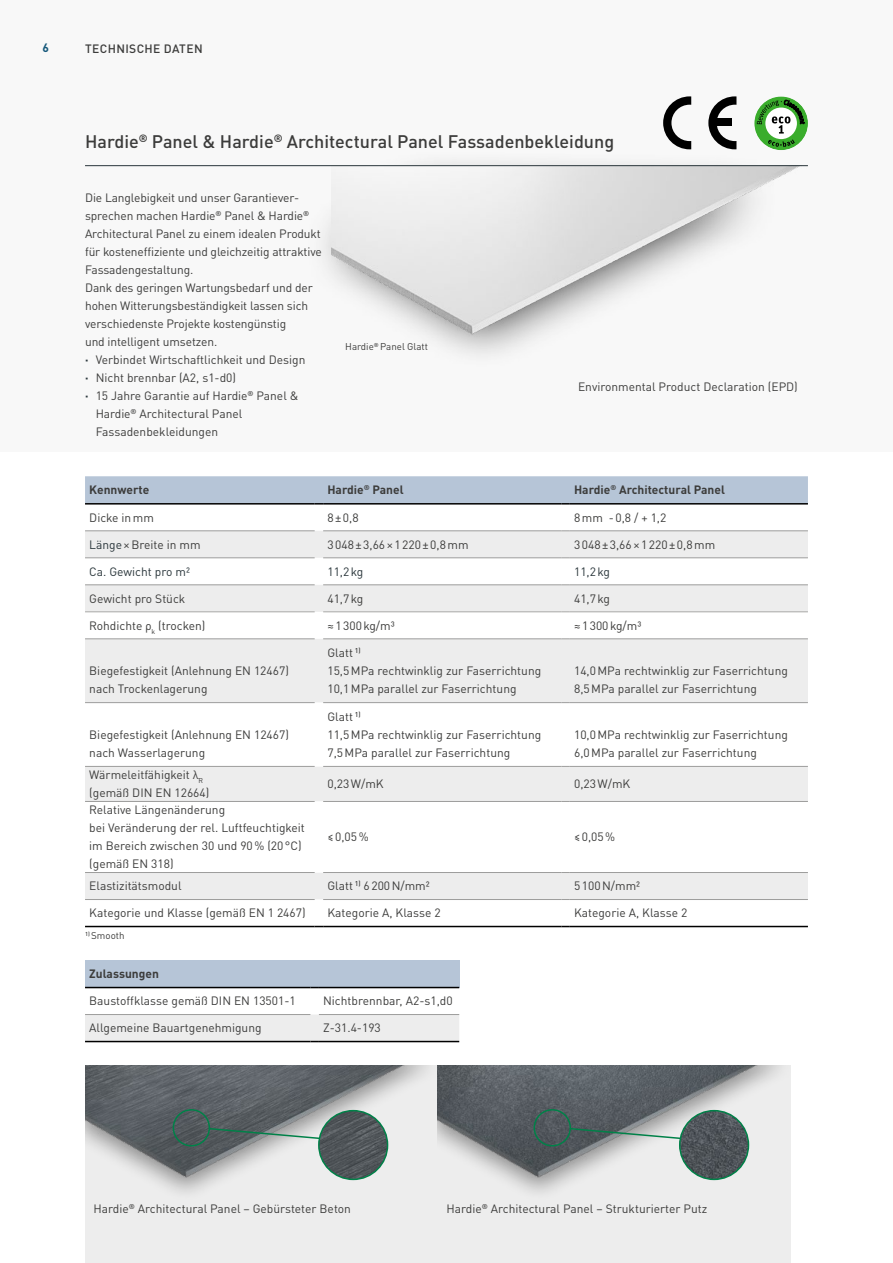
<style>
.page{position:relative;width:893px;height:1263px;background:#fff}
.page>*{position:absolute;margin:0;border:0;box-sizing:border-box;transform-origin:0 0}
.t1{font:500 18px "DIN Pro";color:#3c3c3b}
.t2{font:12px/18px "DIN Pro";color:#3c3c3b}
.t3{font:700 12px "DIN Pro";color:#3c3c3b}
.t4{font:12px "DIN Pro";color:#2a363b}
.t5{font:500 12px "DIN Pro";letter-spacing:.03em;color:#3c3c3b}
.t6{font:700 12px "DIN Pro";color:#16597b}
.t7{font:9.75px "DIN Pro";color:#3c3c3b}
.s1{font-weight:700;color:#2a363b}
.s2{color:#2a363b}
</style>
<div class="page">
<div style="left:0;top:0;width:893px;height:452px;background:#f8f8f8"></div>
<img style="left:332px;top:166px;width:476px;height:188px">
<svg style="left:85px;top:531px;width:723px;height:171px;fill:#ededed"></svg>
<svg style="left:85px;top:703px;width:723px;height:223px"></svg>
<svg style="left:85px;top:476px;width:723px;height:29px;background:#b1bfd0"></svg>
<hr style="left:570px;top:503px;width:238px;height:2px;background:#000">
<hr style="left:85px;top:530px;width:230px;height:1px;background:#9d9d9c">
<hr style="left:85px;top:557px;width:230px;height:1px;background:#9d9d9c">
<hr style="left:323px;top:530px;width:238px;height:1px;background:#9d9d9c">
<hr style="left:570px;top:530px;width:238px;height:1px;background:#9d9d9c">
<hr style="left:323px;top:557px;width:238px;height:1px;background:#9d9d9c">
<hr style="left:570px;top:557px;width:238px;height:1px;background:#9d9d9c">
<hr style="left:85px;top:638px;width:230px;height:1px;background:#9d9d9c">
<hr style="left:323px;top:638px;width:238px;height:1px;background:#9d9d9c">
<hr style="left:570px;top:638px;width:238px;height:1px;background:#9d9d9c">
<hr style="left:85px;top:702px;width:230px;height:1px;background:#9d9d9c">
<hr style="left:323px;top:702px;width:238px;height:1px;background:#9d9d9c">
<hr style="left:570px;top:702px;width:238px;height:1px;background:#9d9d9c">
<hr style="left:85px;top:766px;width:230px;height:1px;background:#9d9d9c">
<hr style="left:323px;top:766px;width:238px;height:1px;background:#9d9d9c">
<hr style="left:570px;top:766px;width:238px;height:1px;background:#9d9d9c">
<hr style="left:85px;top:801px;width:230px;height:1px;background:#9d9d9c">
<hr style="left:323px;top:801px;width:238px;height:1px;background:#9d9d9c">
<hr style="left:570px;top:801px;width:238px;height:1px;background:#9d9d9c">
<hr style="left:85px;top:872px;width:230px;height:1px;background:#9d9d9c">
<hr style="left:323px;top:872px;width:238px;height:1px;background:#9d9d9c">
<hr style="left:570px;top:872px;width:238px;height:1px;background:#9d9d9c">
<hr style="left:85px;top:899px;width:230px;height:1px;background:#9d9d9c">
<hr style="left:323px;top:899px;width:238px;height:1px;background:#9d9d9c">
<hr style="left:570px;top:899px;width:238px;height:1px;background:#9d9d9c">
<hr style="left:85px;top:926px;width:230px;height:1px;background:#000">
<hr style="left:323px;top:926px;width:238px;height:1px;background:#000">
<hr style="left:570px;top:926px;width:238px;height:1px;background:#000">
<svg style="left:85px;top:584px;width:723px;height:28px;background:#e9e9e9"></svg>
<hr style="left:570px;top:611px;width:238px;height:1px;background:#a8a8a7">
<div style="left:85px;top:960px;width:374px;height:27px;background:#b6c5d7"></div>
<svg style="left:85px;top:987px;width:374px;height:55px"></svg>
<hr style="left:319px;top:987px;width:140px;height:1px;background:#000">
<hr style="left:85px;top:1014px;width:225px;height:1px;background:#9d9d9c">
<hr style="left:319px;top:1014px;width:140px;height:1px;background:#9d9d9c">
<hr style="left:85px;top:165px;width:723px;height:1px;background:#2a363b">
<svg style="left:708px;top:96px;width:28px;height:53px"></svg>
<svg style="left:663px;top:96px;width:28px;height:53px"></svg>
<svg style="left:754px;top:97px;width:54px;height:53px"></svg>
<div style="left:85px;top:1065px;width:353px;height:198px;background:#ededed"></div>
<img style="left:85px;top:1065px;width:353px;height:128px">
<svg style="left:208px;top:1127px;width:116px;height:17px;background:#85938f"></svg>
<div style="left:173px;top:1109px;width:37px;height:37px;border:2px solid #008148;border-radius:50%"></div>
<img style="left:319px;top:1111px;width:69px;height:68px;border-radius:34px">
<div style="left:318px;top:1110px;width:70px;height:70px;border:2px solid #008148;border-radius:50%"></div>
<div style="left:438px;top:1065px;width:353px;height:198px;background:#ededed"></div>
<div style="left:438px;top:1065px;width:353px;height:137px;background:#000;opacity:.4"></div>
<svg style="left:569px;top:1127px;width:116px;height:17px"></svg>
<div style="left:534px;top:1109px;width:37px;height:37px;border:2px solid #008148;border-radius:50%"></div>
<img style="left:680px;top:1111px;width:68px;height:68px;border-radius:34px">
<div style="left:679px;top:1110px;width:70px;height:70px;border:2px solid #008148;border-radius:50%"></div>
<p class="t6" style="left:43px;top:37px;width:8px">6</p>
<p class="t5" style="left:85px;top:39px;width:119px">TECHNISCHE DATEN</p>
<h1 class="t1" style="left:85px;top:127px;width:531px">Hardie<sup>®</sup> Panel &amp; Hardie<sup>®</sup> Architectural Panel Fassadenbekleidung</h1>
<p class="t2" style="left:85px;top:188px;width:216px">Die Langlebigkeit und unser Garantiever-</p>
<p class="t2" style="left:85px;top:206px;width:226px">sprechen machen Hardie<sup>®</sup> Panel &amp; Hardie<sup>®</sup></p>
<p class="t2" style="left:85px;top:224px;width:237px">Architectural Panel zu einem idealen Produkt</p>
<p class="t2" style="left:85px;top:242px;width:238px">für kosteneffiziente und gleichzeitig attraktive</p>
<p class="t2" style="left:85px;top:260px;width:110px">Fassadengestaltung.</p>
<p class="t2" style="left:85px;top:278px;width:229px">Dank des geringen Wartungsbedarf und der</p>
<p class="t2" style="left:85px;top:296px;width:225px">hohen Witterungsbeständigkeit lassen sich</p>
<p class="t2" style="left:85px;top:314px;width:203px">verschiedenste Projekte kostengünstig</p>
<p class="t2" style="left:85px;top:332px;width:134px">und intelligent umsetzen.</p>
<p class="t2" style="left:85px;top:350px;width:222px"><span class="s1">·</span> Verbindet Wirtschaftlichkeit und Design</p>
<p class="t2" style="left:85px;top:368px;width:153px"><span class="s1">·</span> Nicht brennbar (A2, s1-d0)</p>
<p class="t2" style="left:85px;top:386px;width:215px"><span class="s1">·</span> 15 Jahre Garantie auf Hardie<sup>®</sup> Panel &amp;</p>
<p class="t2" style="left:96px;top:404px;width:148px">Hardie<sup>®</sup> Architectural Panel</p>
<p class="t2" style="left:96px;top:422px;width:124px">Fassadenbekleidungen</p>
<p class="t7" style="left:345px;top:339px;width:84px">Hardie<sup>®</sup> Panel Glatt</p>
<p class="t2" style="left:578px;top:377px;width:221px">Environmental Product Declaration (EPD)</p>
<p class="t3" style="left:89px;top:480px;width:61px">Kennwerte</p>
<p class="t3" style="left:327px;top:480px;width:78px">Hardie<sup>®</sup> Panel</p>
<p class="t3" style="left:574px;top:480px;width:152px">Hardie<sup>®</sup> Architectural Panel</p>
<p class="t2" style="left:89px;top:507px;width:66px">Dicke inmm</p>
<p class="t2" style="left:327px;top:507px;width:33px">8±0,8</p>
<p class="t2" style="left:574px;top:507px;width:94px">8mm -0,8 / + 1,2</p>
<p class="t2" style="left:89px;top:534px;width:113px"><span class="s2">Länge</span>×Breite in mm</p>
<p class="t2" style="left:327px;top:534px;width:143px">3048±3,66×1220±0,8mm</p>
<p class="t2" style="left:574px;top:534px;width:143px">3048±3,66×1220±0,8mm</p>
<p class="t4" style="left:89px;top:562px;width:102px">Ca. Gewicht pro m²</p>
<p class="t4" style="left:327px;top:562px;width:37px">11,2kg</p>
<p class="t4" style="left:574px;top:562px;width:37px">11,2kg</p>
<p class="t2" style="left:89px;top:588px;width:98px">Gewicht pro Stück</p>
<p class="t2" style="left:327px;top:588px;width:37px">41,7kg</p>
<p class="t2" style="left:574px;top:588px;width:37px">41,7kg</p>
<p class="t2" style="left:89px;top:615px;width:118px">Rohdichte ρ<sub>k</sub> (trocken)</p>
<p class="t2" style="left:327px;top:615px;width:69px">≈1300kg/m³</p>
<p class="t2" style="left:574px;top:615px;width:69px">≈1300kg/m³</p>
<p class="t2" style="left:89px;top:660px;width:201px">Biegefestigkeit (Anlehnung EN 12467) nach Trockenlagerung</p>
<p class="t2" style="left:327px;top:642px;width:215px">Glatt <sup>1)<br></sup>15,5MPa rechtwinklig zur Faserrichtung<br>10,1MPa parallel zur Faserrichtung</p>
<p class="t2" style="left:574px;top:660px;width:215px">14,0MPa rechtwinklig zur Faserrichtung<br>8,5MPa parallel zur Faserrichtung</p>
<p class="t2" style="left:89px;top:724px;width:201px">Biegefestigkeit (Anlehnung EN 12467) nach Wasserlagerung</p>
<p class="t2" style="left:327px;top:706px;width:215px">Glatt <sup>1)<br></sup>11,5MPa rechtwinklig zur Faserrichtung<br>7,5MPa parallel zur Faserrichtung</p>
<p class="t2" style="left:574px;top:724px;width:215px">10,0MPa rechtwinklig zur Faserrichtung<br>6,0MPa parallel zur Faserrichtung</p>
<p class="t2" style="left:89px;top:765px;width:122px">Wärmeleitfähigkeit λ<sub>R </sub>(gemäß DIN EN 12664)</p>
<p class="t2" style="left:327px;top:774px;width:58px">0,23W/mK</p>
<p class="t2" style="left:574px;top:774px;width:58px">0,23W/mK</p>
<p class="t2" style="left:89px;top:800px;width:217px">Relative Längenänderung<br>bei Veränderung der rel. Luftfeuchtigkeit im Bereich zwischen 30 und 90% (20°C) (gemäß EN 318)</p>
<p class="t2" style="left:327px;top:827px;width:43px">≤0,05%</p>
<p class="t2" style="left:574px;top:827px;width:43px">≤0,05%</p>
<p class="t2" style="left:89px;top:876px;width:94px">Elastizitätsmodul</p>
<p class="t2" style="left:327px;top:876px;width:104px">Glatt <sup>1)</sup> 6200N/mm²</p>
<p class="t2" style="left:574px;top:876px;width:68px">5100N/mm²</p>
<p class="t2" style="left:89px;top:903px;width:218px">Kategorie und Klasse (gemäß EN 1 2467)</p>
<p class="t2" style="left:327px;top:903px;width:115px">Kategorie A, Klasse 2</p>
<p class="t2" style="left:574px;top:903px;width:115px">Kategorie A, Klasse 2</p>
<p class="t7" style="left:85px;top:928px;width:41px"><sup>1)</sup> Smooth</p>
<p class="t3" style="left:89px;top:964px;width:71px">Zulassungen</p>
<p class="t2" style="left:89px;top:990px;width:208px">Baustoffklasse gemäß DIN EN 13501-1</p>
<p class="t2" style="left:323px;top:990px;width:131px">Nichtbrennbar, A2-s1,d0</p>
<p class="t2" style="left:89px;top:1018px;width:174px">Allgemeine Bauartgenehmigung</p>
<p class="t2" style="left:323px;top:1018px;width:59px">Z-31.4-193</p>
<p class="t2" style="left:94px;top:1198px;width:259px">Hardie<sup>®</sup> Architectural Panel – Gebürsteter Beton</p>
<p class="t2" style="left:446px;top:1198px;width:262px">Hardie<sup>®</sup> Architectural Panel – Strukturierter Putz</p>
</div>
